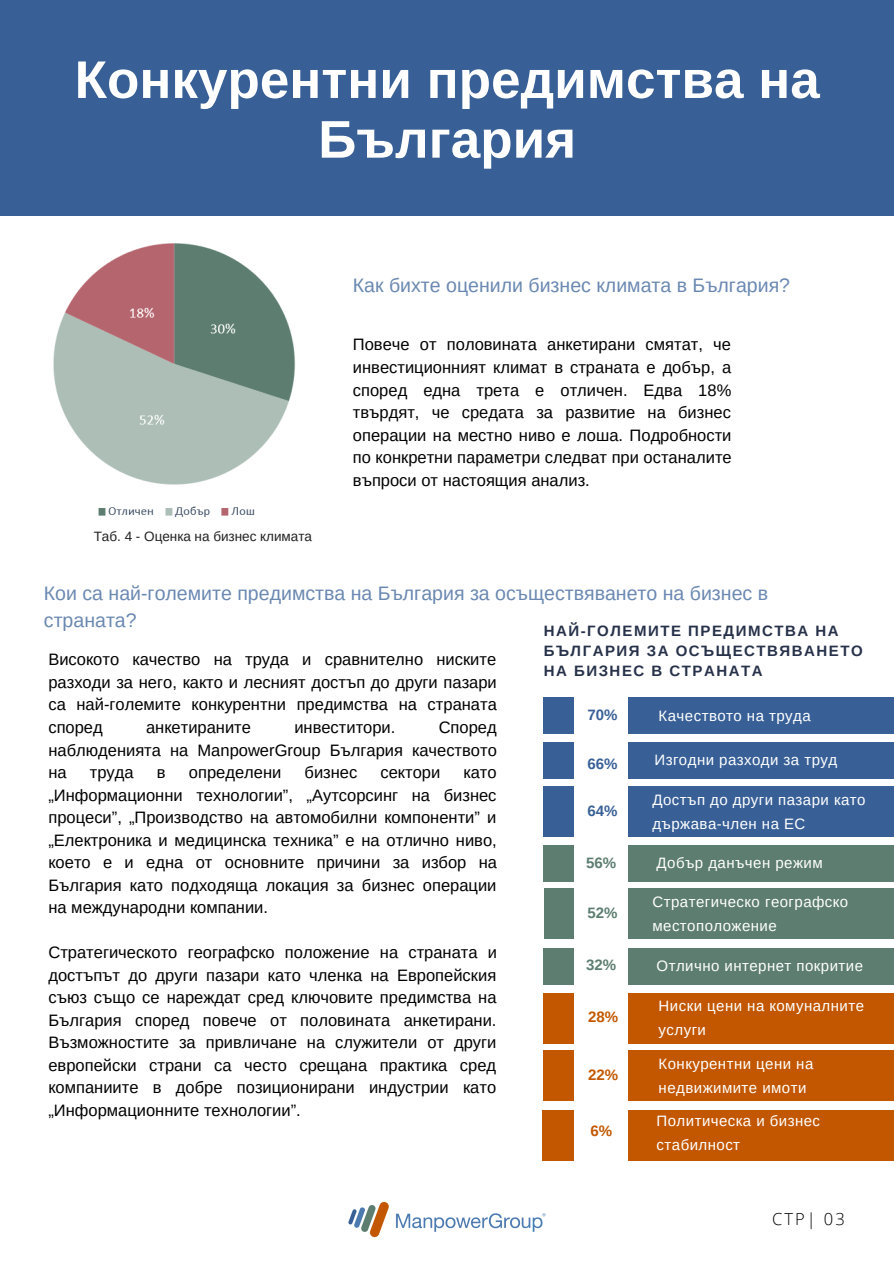
<style>
.page{position:relative;width:894px;height:1264px;background:#fff}
.page>*{position:absolute;margin:0;border:0;box-sizing:border-box;transform-origin:0 0}
.t1{font:700 52.95px/59.7px "Arimo";color:#fff;text-align:center}
.t2{font:19.5px/27px "Arimo";color:#6a88b1}
.t3{font:16.5px/22.5px "Arimo";color:#000;text-align:justify}
.t4{font:300 16.5px "Open Sans";color:#000}
.t5{font:15px "Arimo";letter-spacing:.03em;color:#fff}
.t6{font:700 15px/20.2px "Arimo";letter-spacing:.1em;color:#27324a}
.t7{font:700 15px "Arimo";color:#386097}
.t8{font:700 15px "Arimo";color:#5c7d70}
.t9{font:700 15px "Arimo";color:#c25700}
.t10{font:13.5px "Arimo";color:#222}
</style>
<div class="page">
<div style="left:0;top:0;width:893px;height:215px;background:#386097"></div>
<img style="left:53px;top:243px;width:243px;height:274px">
<div style="left:543px;top:1050px;width:350px;height:51px;background:#c25700"></div>
<div style="left:543px;top:697px;width:350px;height:37px;background:#386097"></div>
<div style="left:543px;top:786px;width:350px;height:51px;background:#386097"></div>
<div style="left:543px;top:742px;width:350px;height:37px;background:#386097"></div>
<div style="left:543px;top:845px;width:350px;height:36px;background:#5c7d70"></div>
<div style="left:543px;top:888px;width:350px;height:51px;background:#5c7d70"></div>
<div style="left:543px;top:947px;width:350px;height:37px;background:#5c7d70"></div>
<div style="left:543px;top:993px;width:350px;height:50px;background:#c25700"></div>
<div style="left:542px;top:1109px;width:351px;height:51px;background:#c25700"></div>
<div style="left:574px;top:690px;width:54px;height:472px;background:#fff"></div>
<img style="left:348px;top:1201px;width:198px;height:37px">
<p class="t1" style="left:75px;top:50px;width:746px">Конкурентни предимства на<br>България</p>
<p class="t2" style="left:353px;top:271px;width:438px">Как бихте оценили бизнес климата в България?</p>
<p class="t10" style="left:94px;top:528px;width:220px">Taб. 4 - Оценка на бизнес климата</p>
<p class="t3" style="left:353px;top:333px;width:380px">Повече от половината анкетирани смятат, че инвестиционният климат в страната е добър, а според една трета е отличен. Едва 18% твърдят, че средата за развитие на бизнес операции на местно ниво е лоша. Подробности по конкретни параметри следват при останалите въпроси от настоящия анализ.</p>
<p class="t2" style="left:44px;top:579px;width:725px">Кои са най-големите предимства на България за осъществяването на бизнес в страната?</p>
<p class="t6" style="left:543px;top:620px;width:320px">НАЙ-ГОЛЕМИТЕ ПРЕДИМСТВА НА<br>БЪЛГАРИЯ ЗА ОСЪЩЕСТВЯВАНЕТО<br>НА БИЗНЕС В СТРАНАТА</p>
<p class="t3" style="left:48px;top:648px;width:450px">Високото качество на труда и сравнително ниските разходи за него, както и лесният достъп до други пазари са най-големите конкурентни предимства на страната според</p>
<p class="t7" style="left:587px;top:706px;width:32px">70%</p>
<p class="t5" style="left:658px;top:707px;width:154px">Качеството на труда</p>
<p class="t3" style="left:48px;top:716px;width:450px;text-indent:390px">Според наблюденията на ManpowerGroup България качеството на</p>
<p class="t3" style="left:146px;top:716px;width:106px">анкетираните</p>
<p class="t3" style="left:294px;top:716px;width:103px">инвеститори.</p>
<p class="t7" style="left:587px;top:755px;width:32px">66%</p>
<p class="t5" style="left:654px;top:751px;width:184px">Изгодни разходи за труд</p>
<p class="t3" style="left:90px;top:761px;width:45px">труда</p>
<p class="t3" style="left:157px;top:761px;width:10px">в</p>
<p class="t3" style="left:189px;top:761px;width:94px">определени</p>
<p class="t3" style="left:304px;top:761px;width:54px">бизнес</p>
<p class="t3" style="left:380px;top:761px;width:61px">сектори</p>
<p class="t3" style="left:48px;top:761px;width:450px;text-indent:415px">като „Информационни технологии”, „Аутсорсинг на бизнес процеси”, „Производство на автомобилни компоненти” и „Електроника и медицинска техника” е на отлично ниво, което е и една от основните причини за избор на България като подходяща локация за бизнес операции на международни компании.</p>
<p class="t3" style="left:48px;top:941px;width:450px">Стратегическото географско положение на страната и достъпът до други пазари като членка на Европейския съюз също се нареждат сред ключовите предимства на България според повече от половината анкетирани.<br>Възможностите за привличане на служители от други европейски страни са често срещана практика сред компаниите в добре позиционирани индустрии като „Информационните технологии”.</p>
<p class="t5" style="left:652px;top:791px;width:214px">Достъп до други пазари като</p>
<p class="t5" style="left:652px;top:815px;width:154px">държава-член на ЕС</p>
<p class="t7" style="left:587px;top:802px;width:32px">64%</p>
<p class="t8" style="left:586px;top:854px;width:32px">56%</p>
<p class="t5" style="left:656px;top:854px;width:167px">Добър данъчен режим</p>
<p class="t5" style="left:652px;top:893px;width:197px">Стратегическо географско</p>
<p class="t5" style="left:652px;top:917px;width:126px">местоположение</p>
<p class="t8" style="left:587px;top:904px;width:32px">52%</p>
<p class="t8" style="left:586px;top:956px;width:32px">32%</p>
<p class="t5" style="left:656px;top:957px;width:208px">Отлично интернет покритие</p>
<p class="t5" style="left:658px;top:997px;width:207px">Ниски цени на комуналните</p>
<p class="t5" style="left:658px;top:1021px;width:49px">услуги</p>
<p class="t9" style="left:588px;top:1008px;width:32px">28%</p>
<p class="t5" style="left:658px;top:1055px;width:156px">Конкурентни цени на</p>
<p class="t5" style="left:658px;top:1079px;width:149px">недвижимите имоти</p>
<p class="t9" style="left:588px;top:1066px;width:32px">22%</p>
<p class="t5" style="left:656px;top:1112px;width:165px">Политическа и бизнес</p>
<p class="t5" style="left:656px;top:1136px;width:85px">стабилност</p>
<p class="t9" style="left:590px;top:1122px;width:23px">6%</p>
<p class="t4" style="left:771px;top:1207px;width:74px">СТР| 03</p>
</div>
